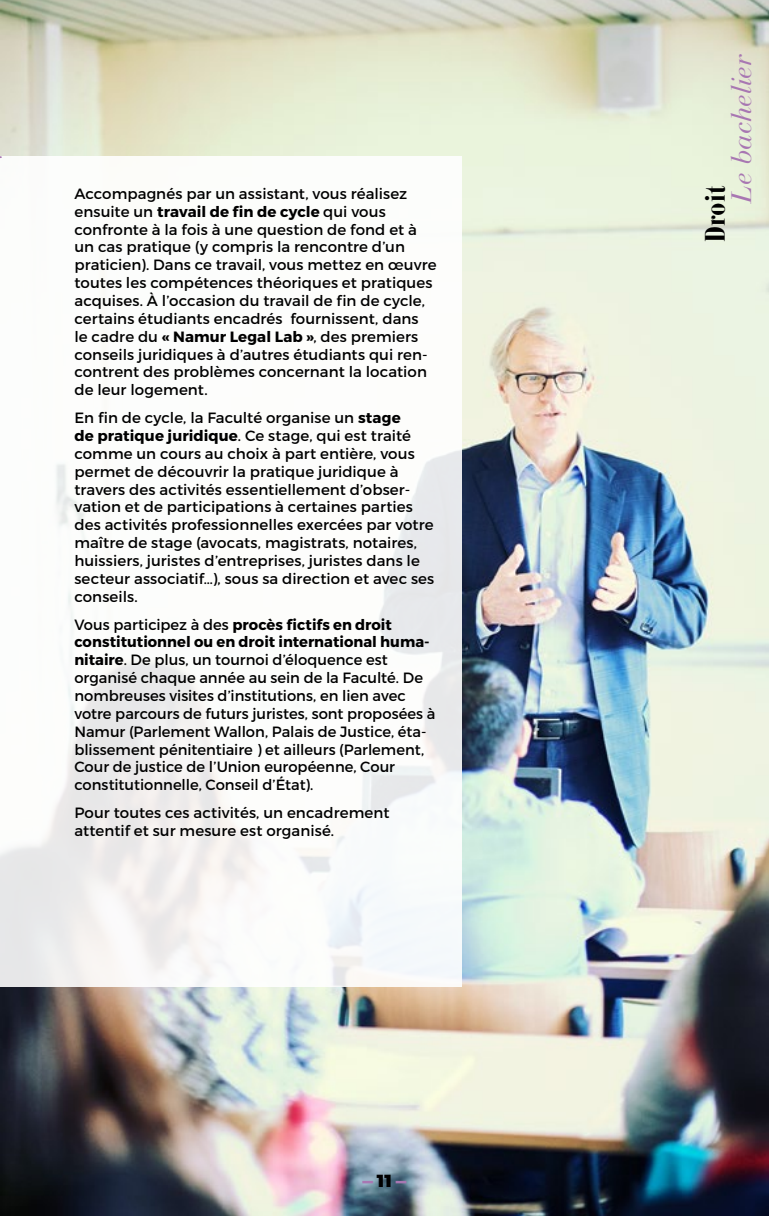
<style>
.page{position:relative;width:769px;height:1216px;background:#fff}
.page>*{position:absolute;margin:0;border:0;box-sizing:border-box;transform-origin:0 0}
.t1{font:italic 28px "Bauer Bodoni Std";color:#a877b2}
.t2{font:700 condensed 28px "Bauer Bodoni Std";color:#000}
.t3{font:900 17.5px "Montserrat";color:#a877b2}
.t4{font:14.88px/17.8px "Montserrat";letter-spacing:.005em;color:#000}
.s1{font-weight:700}
.s2{color:#000}
</style>
<div class="page">
<img style="left:0;top:0;width:769px;height:1215px">
<svg style="left:0;top:156px;width:461px;height:831px"></svg>
<p class="t4" style="left:74px;top:185px;width:364px">Accompagnés par un assistant, vous réalisez ensuite un <span class="s1">travail de fin de cycle</span> qui vous confronte à la fois à une question de fond et à un cas pratique (y compris la rencontre d’un praticien). Dans ce travail, vous mettez en œuvre toutes les compétences théoriques et pratiques acquises. À l’occasion du travail de fin de cycle, certains étudiants encadrés fournissent, dans<br>le cadre du <span class="s1">« Namur Legal Lab »</span>, des premiers conseils juridiques à d’autres étudiants qui ren&shy;contrent des problèmes concernant la location de leur logement.</p>
<p class="t4" style="left:74px;top:409px;width:361px">En fin de cycle, la Faculté organise un <span class="s1">stage<br>de pratique juridique</span>. Ce stage, qui est traité comme un cours au choix à part entière, vous permet de découvrir la pratique juridique à travers des activités essentiellement d’obser&shy;vation et de participations à certaines parties des activités professionnelles exercées par votre maître de stage (avocats, magistrats, notaires, huissiers, juristes d’entreprises, juristes dans le secteur associatif…), sous sa direction et avec ses conseils.</p>
<p class="t4" style="left:74px;top:615px;width:362px">Vous participez à des <span class="s1">procès fictifs en droit constitutionnel ou en droit international huma&shy;nitaire</span>. De plus, un tournoi d’éloquence est organisé chaque année au sein de la Faculté. De nombreuses visites d’institutions, en lien avec votre parcours de futurs juristes, sont proposées à Namur (Parlement Wallon, Palais de Justice, éta&shy;blissement pénitentiaire ) et ailleurs (Parlement, Cour de justice de l’Union européenne, Cour constitutionnelle, Conseil d’État).</p>
<p class="t4" style="left:74px;top:803px;width:317px">Pour toutes ces activités, un encadrement attentif et sur mesure est organisé.</p>
<p class="t3" style="left:363px;top:1169px;width:45px">—<span class="s2">11</span>—</p>
<h1 class="t1" style="left:724px;top:202px;width:150px;rotate:-90deg">Le bachelier</h1>
<h1 class="t2" style="left:699px;top:242px;width:57px;rotate:-90deg">Droit</h1>
</div>
